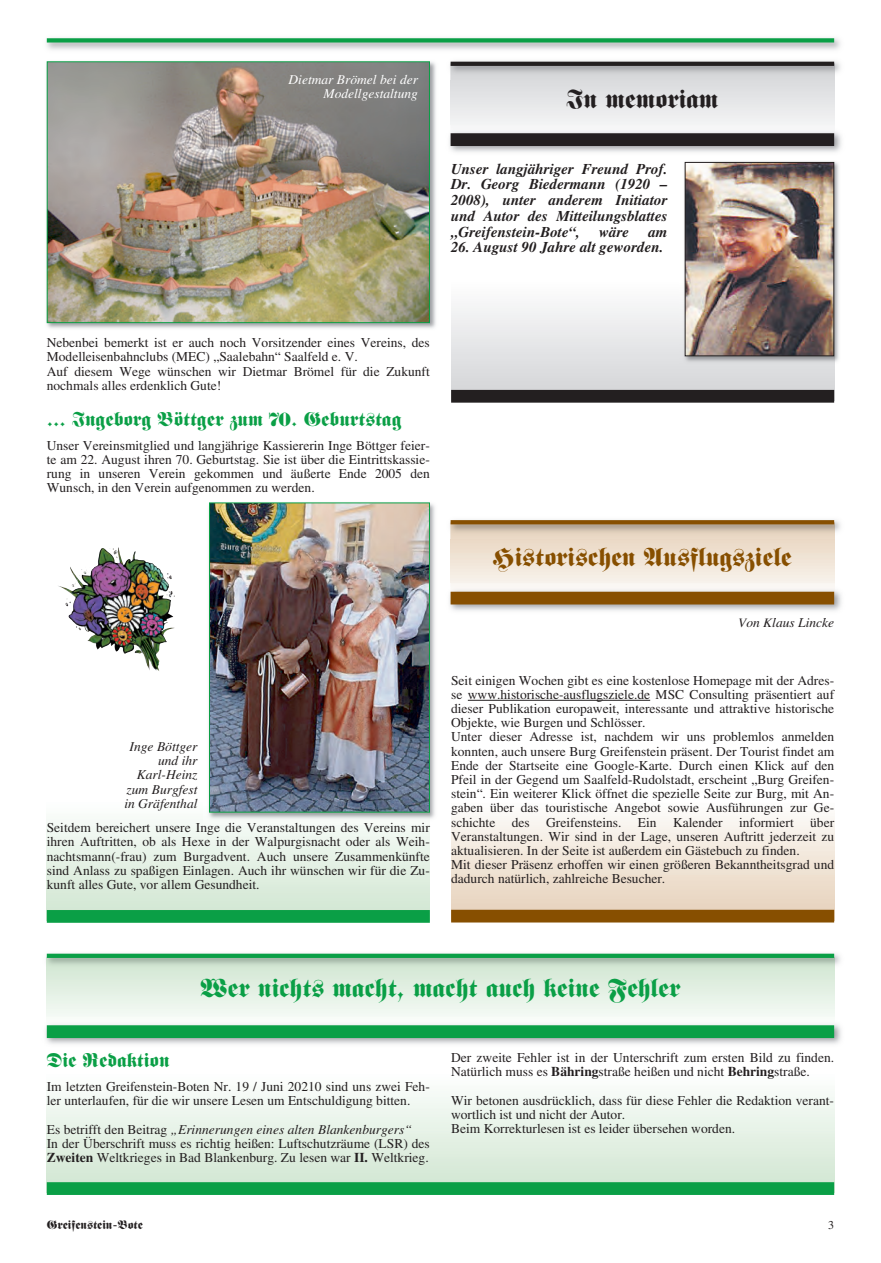
<style>
.page{position:relative;width:881px;height:1263px;background:#fff}
.page>*{position:absolute;margin:0;border:0;box-sizing:border-box;transform-origin:0 0}
.t1{font:25.5px "Fette Fraktur LT";color:#0a9f46}
.t2{font:25.5px "Fette Fraktur LT";color:#874f00}
.t3{font:25.5px "Fette Fraktur LT";color:#231f20}
.t4{font:19.5px "Fette Fraktur LT";color:#0a9f46}
.t5{font:italic 700 15px/15.8px "Times LT";color:#231f20;text-align:justify}
.t6{font:13.5px/14.2px "Times LT";color:#231f20}
.t7{font:italic 13.5px/14.1px "Times LT";color:#231f20;text-align:right}
.t8{font:italic 13.5px/14.2px "Times LT";color:#fff;text-align:right}
.t9{font:12px "Fette Fraktur LT";color:#231f20}
.t10{font:12px "Times LT";color:#231f20}
.s1{font-style:italic}
.s2{font-weight:700}
</style>
<div class="page">
<img style="left:46px;top:38px;width:794px;height:12px">
<div style="left:47px;top:38px;width:786px;height:5px;background:#0a9f46"></div>
<div style="left:450px;top:64px;width:383px;height:77px;background:#e6e7e9"></div>
<img style="left:449px;top:130px;width:393px;height:22px">
<img style="left:450px;top:125px;width:383px;height:8px">
<div style="left:450px;top:133px;width:383px;height:13px;background:#231f20"></div>
<img style="left:450px;top:61px;width:391px;height:19px">
<img style="left:450px;top:66px;width:383px;height:14px">
<hr style="left:450px;top:62px;width:383px;height:4px;background:#231f20">
<svg style="left:450px;top:538px;width:383px;height:46px;background:#f0e5d8"></svg>
<div style="left:47px;top:801px;width:382px;height:120px;background:linear-gradient(to bottom,#fdfffe,#cfe5d0)"></div>
<div style="left:47px;top:910px;width:382px;height:13px;background:#0a9f46"></div>
<div style="left:451px;top:281px;width:382px;height:119px;background:linear-gradient(to bottom,#feffff,#d0d1d4)"></div>
<div style="left:451px;top:390px;width:382px;height:13px;background:#231f20"></div>
<img style="left:204px;top:502px;width:231px;height:322px">
<img style="left:211px;top:504px;width:216px;height:306px">
<div style="left:209px;top:502px;width:220px;height:310px;border:1px solid #0a9f46"></div>
<svg style="left:47px;top:971px;width:786px;height:45px"></svg>
<img style="left:45px;top:1024px;width:796px;height:20px">
<img style="left:47px;top:1024px;width:786px;height:1px">
<div style="left:47px;top:1025px;width:786px;height:13px;background:#0a9f46"></div>
<img style="left:46px;top:953px;width:794px;height:18px">
<img style="left:47px;top:958px;width:786px;height:13px">
<hr style="left:47px;top:954px;width:786px;height:4px;background:#0a9f46">
<img style="left:46px;top:61px;width:390px;height:268px">
<img style="left:49px;top:63px;width:378px;height:258px">
<div style="left:47px;top:61px;width:382px;height:262px;border:1px solid #0a9f46"></div>
<img style="left:679px;top:161px;width:160px;height:207px">
<img style="left:686px;top:164px;width:145px;height:190px">
<div style="left:684px;top:162px;width:149px;height:194px;border:1px solid #231f20"></div>
<div style="left:451px;top:801px;width:382px;height:119px;background:linear-gradient(to bottom,#fefffe,#e3cdb4)"></div>
<div style="left:451px;top:910px;width:382px;height:12px;background:#874f00"></div>
<img style="left:449px;top:584px;width:393px;height:27px">
<img style="left:450px;top:584px;width:383px;height:8px">
<div style="left:450px;top:592px;width:383px;height:12px;background:#874f00"></div>
<img style="left:833px;top:520px;width:8px;height:18px">
<img style="left:450px;top:524px;width:383px;height:14px">
<svg style="left:450px;top:520px;width:383px;height:4px;background:#8a5408"></svg>
<hr style="left:467px;top:700px;width:183px;height:1px;background:#231f20">
<svg style="left:47px;top:1097px;width:786px;height:85px"></svg>
<div style="left:47px;top:1182px;width:786px;height:13px;background:#0a9f46"></div>
<img style="left:58px;top:547px;width:117px;height:124px">
<p class="t8" style="left:288px;top:72px;width:131px">Dietmar Brömel bei der<br>Modellgestaltung</p>
<h1 class="t3" style="left:566px;top:90px;width:153px">In memoriam</h1>
<p class="t5" style="left:451px;top:161px;width:218px">Unser langjähriger Freund Prof.<br>Dr. Georg Biedermann (1920 – 2008), unter anderem Initiator und Autor des Mitteilungsblattes „Greifenstein-Bote“,</p>
<p class="t5" style="left:599px;top:224px;width:31px">wäre</p>
<p class="t5" style="left:648px;top:224px;width:21px">am</p>
<p class="t5" style="left:451px;top:239px;width:214px">26. August 90 Jahre alt geworden.</p>
<p class="t6" style="left:47px;top:335px;width:384px">Nebenbei bemerkt ist er auch noch Vorsitzender eines Vereins, des Modelleisenbahnclubs (MEC) „Saalebahn“ Saalfeld e. V.<br>Auf diesem Wege wünschen wir Dietmar Brömel für die Zukunft nochmals alles erdenklich Gute!</p>
<h2 class="t4" style="left:47px;top:412px;width:356px">... Ingeborg Böttger zum 70. Geburtstag</h2>
<p class="t6" style="left:47px;top:438px;width:384px;text-align:justify">Unser Vereinsmitglied und langjährige Kassiererin Inge Böttger feier&shy;te am 22. August ihren 70. Geburtstag. Sie ist über die Eintrittskassie&shy;rung in unseren Verein gekommen und äußerte Ende 2005 den Wunsch, in den Verein aufgenommen zu werden.</p>
<p class="t7" style="left:124px;top:739px;width:75px">Inge Böttger und ihr<br>Karl-Heinz zum Burgfest in Gräfenthal</p>
<p class="t6" style="left:47px;top:820px;width:384px;text-align:justify">Seitdem bereichert unsere Inge die Veranstaltungen des Vereins mir ihren Auftritten, ob als Hexe in der Walpurgisnacht oder als Weih&shy;nachtsmann(-frau) zum Burgadvent. Auch unsere Zusammenkünfte sind Anlass zu spaßigen Einlagen. Auch ihr wünschen wir für die Zu&shy;kunft alles Gute, vor allem Gesundheit.</p>
<h1 class="t2" style="left:493px;top:548px;width:300px">Historischen Ausflugsziele</h1>
<p class="t7" style="left:737px;top:616px;width:97px">Von Klaus Lincke</p>
<p class="t6" style="left:451px;top:673px;width:384px">Seit einigen Wochen gibt es eine kostenlose Homepage mit der Adres&shy;se www.historische-ausflugsziele.de MSC Consulting präsentiert auf dieser Publikation europaweit, interessante und attraktive historische Objekte, wie Burgen und Schlösser.<br>Unter dieser Adresse ist, nachdem wir uns problemlos anmelden konnten, auch unsere Burg Greifenstein präsent. Der Tourist findet am Ende der Startseite eine Google-Karte. Durch einen Klick auf den Pfeil in der Gegend um Saalfeld-Rudolstadt, erscheint „Burg Greifen&shy;stein“. Ein weiterer Klick öffnet die spezielle Seite zur Burg, mit An&shy;gaben über das touristische Angebot sowie Ausführungen zur Ge&shy;schichte des Greifensteins. Ein Kalender informiert über Veranstaltungen. Wir sind in der Lage, unseren Auftritt jederzeit zu aktualisieren. In der Seite ist außerdem ein Gästebuch zu finden.<br>Mit dieser Präsenz erhoffen wir einen größeren Bekanntheitsgrad und dadurch natürlich, zahlreiche Besucher.</p>
<h1 class="t1" style="left:200px;top:979px;width:481px">Wer nichts macht, macht auch keine Fehler</h1>
<h2 class="t4" style="left:47px;top:1053px;width:124px">Die Redaktion</h2>
<p class="t6" style="left:47px;top:1079px;width:384px">Im letzten Greifenstein-Boten Nr. 19 / Juni 20210 sind uns zwei Feh&shy;ler unterlaufen, für die wir unsere Lesen um Entschuldigung bitten.</p>
<p class="t6" style="left:47px;top:1122px;width:384px">Es betrifft den Beitrag <span class="s1">„Erinnerungen eines alten Blankenburgers“<br></span>In der Überschrift muss es richtig heißen: Luftschutzräume (LSR) des<br><span class="s2">Zweiten</span> Weltkrieges in Bad Blankenburg. Zu lesen war <span class="s2">II.</span> Weltkrieg.</p>
<p class="t6" style="left:451px;top:1050px;width:384px">Der zweite Fehler ist in der Unterschrift zum ersten Bild zu finden.<br>Natürlich muss es <span class="s2">Bähring</span>straße heißen und nicht <span class="s2">Behring</span>straße.</p>
<p class="t6" style="left:451px;top:1093px;width:384px">Wir betonen ausdrücklich, dass für diese Fehler die Redaktion verant&shy;wortlich ist und nicht der Autor.<br>Beim Korrekturlesen ist es leider übersehen worden.</p>
<p class="t9" style="left:47px;top:1220px;width:97px">Greifenstein-Bote</p>
<p class="t10" style="left:827px;top:1218px;width:7px">3</p>
</div>
